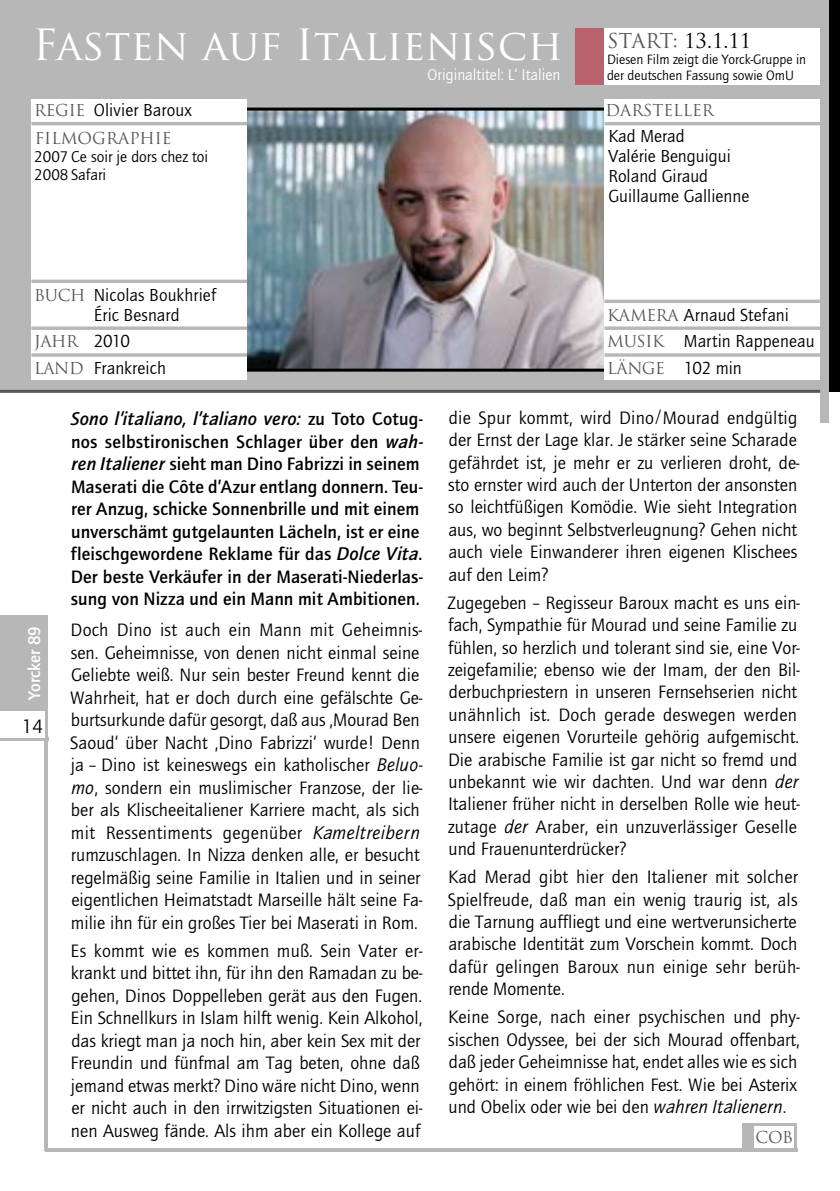
<style>
.page{position:relative;width:840px;height:1191px;background:#fff}
.page>*{position:absolute;margin:0;border:0;box-sizing:border-box;transform-origin:0 0}
.t1{font:42px "Trajan Pro";color:#fff}
.t2{font:20px "Trajan Pro";color:#000}
.t3{font:20px "Quay Itc T Book Y";color:#000}
.t4{font:18.6px/22.4px "Quay Itc T Book Y";color:#000}
.t5{font:18.6px/22.4px "Quay Itc T Bold Y";letter-spacing:.005em;color:#000}
.t6{font:18.6px "Quay Bol It Y";letter-spacing:.005em;color:#000}
.t7{font:18px/20px "Quay Itc T Book Y";color:#000}
.t8{font:17.4px "Quay Itc T Bold Y";color:#fff}
.t9{font:16px "Trajan Pro";letter-spacing:-.025em;color:#565656}
.t10{font:16px/18px "Quay Itc T Book Y";color:#000}
.t11{font:16px "Quay Itc T Book Y";color:#fff}
.t12{font:14px/16px "Quay Itc T Book Y";color:#000}
.t13{font:12px "Trajan Pro";color:#565656}
.s1{color:#565656}
.s2{font-family:"Quay Itc T Bold Y"}
.s3{font-family:"Quay Bol It Y"}
.s4{font-family:"Quay Book It Y"}
.s5{font-size:16px}
</style>
<div class="page">
<hr style="left:839px;top:0;width:1px;height:391px;background:#000">
<div style="left:819px;top:0;width:20px;height:391px;background:#000"></div>
<hr style="left:45px;top:615px;width:3px;height:536px;background:#b6b7b6">
<div style="left:0;top:615px;width:45px;height:122px;background:#b6b7b6"></div>
<hr style="left:0;top:737px;width:48px;height:3px;background:#b6b7b6">
<div style="left:0;top:0;width:828px;height:391px;background:#b6b7b6"></div>
<div style="left:819px;top:391px;width:9px;height:32px;background:#b6b7b6"></div>
<hr style="left:0;top:390px;width:819px;height:3px;background:#565656">
<hr style="left:48px;top:1148px;width:694px;height:3px;background:#b6b7b6">
<img style="left:247px;top:112px;width:357px;height:256px">
<div style="left:217px;top:108px;width:412px;height:264px;border:3px solid #000"></div>
<div style="left:575px;top:28px;width:29px;height:57px;background:#b8626e"></div>
<div style="left:604px;top:28px;width:215px;height:57px;background:#fff"></div>
<div style="left:0;top:711px;width:45px;height:26px;background:#fff"></div>
<div style="left:604px;top:99px;width:215px;height:281px;background:#fff"></div>
<hr style="left:604px;top:122px;width:215px;height:3px;background:#b6b7b6">
<div style="left:31px;top:99px;width:216px;height:281px;background:#fff"></div>
<hr style="left:31px;top:122px;width:216px;height:3px;background:#b6b7b6">
<hr style="left:31px;top:280px;width:216px;height:3px;background:#b6b7b6">
<svg style="left:31px;top:326px;width:216px;height:4px"></svg>
<svg style="left:31px;top:353px;width:216px;height:4px"></svg>
<hr style="left:604px;top:300px;width:215px;height:3px;background:#b6b7b6">
<svg style="left:604px;top:326px;width:215px;height:4px"></svg>
<svg style="left:604px;top:353px;width:215px;height:4px"></svg>
<div style="left:742px;top:1122px;width:55px;height:29px;background:#b6b7b6"></div>
<div style="left:754px;top:1126px;width:39px;height:21px;background:#fff"></div>
<h1 class="t1" style="left:33px;top:18px;width:532px">FASTEN AUF ITALIENISCH</h1>
<p class="t9" style="left:34px;top:100px;width:22px">REGIE</p>
<p class="t7" style="left:94px;top:100px;width:99px">Olivier Baroux</p>
<p class="t9" style="left:35px;top:128px;width:22px">FILMOGRAPHIE</p>
<p class="t10" style="left:34px;top:147px;width:175px">2007 Ce soir je dors chez toi<br>2008 Safari</p>
<p class="t9" style="left:34px;top:285px;width:25px">BUCH</p>
<p class="t7" style="left:94px;top:284px;width:124px">Nicolas Boukhrief<br>Éric Besnard</p>
<p class="t9" style="left:34px;top:331px;width:21px">JAHR</p>
<p class="t7" style="left:94px;top:331px;width:38px">2010</p>
<p class="t9" style="left:34px;top:358px;width:24px">LAND</p>
<p class="t7" style="left:94px;top:358px;width:74px">Frankreich</p>
<p class="t11" style="left:427px;top:65px;width:134px">Originaltitel: L‘ Italien</p>
<p class="t2" style="left:606px;top:28px;width:146px"><span class="s1">START:</span> 13.1.11</p>
<p class="t12" style="left:606px;top:51px;width:200px">Diesen Film zeigt die Yorck-Gruppe in der deutschen Fassung sowie OmU</p>
<p class="t9" style="left:605px;top:100px;width:26px">DARS</p>
<p class="t9" style="left:652px;top:100px;width:23px">TELLER</p>
<p class="t7" style="left:608px;top:126px;width:142px">Kad Merad<br>Valérie Benguigui<br>Roland Giraud<br>Guillaume Gallienne</p>
<p class="t9" style="left:607px;top:305px;width:25px">KAMERA</p>
<p class="t7" style="left:683px;top:304px;width:106px">Arnaud Stefani</p>
<p class="t9" style="left:607px;top:331px;width:28px">MUSIK</p>
<p class="t7" style="left:683px;top:331px;width:132px">Martin Rappeneau</p>
<p class="t9" style="left:607px;top:358px;width:33px">LÄNGE</p>
<p class="t7" style="left:683px;top:358px;width:59px">102 min</p>
<p class="t8" style="left:24px;top:700px;width:76px;rotate:-90deg">Yorcker 89</p>
<p class="t3" style="left:22px;top:715px;width:23px">14</p>
<p class="t6" style="left:71px;top:408px;width:353px">Sono l’italiano, l’taliano vero: <span class="s2">zu Toto Cotug-</span></p>
<p class="t5" style="left:71px;top:430px;width:354px">nos selbstironischen Schlager über den <span class="s3">wah&shy;ren Italiener</span> sieht man Dino Fabrizzi in seinem Maserati die Côte d’Azur entlang donnern. Teu&shy;rer Anzug, schicke Sonnenbrille und mit einem unverschämt gutgelaunten Lächeln, ist er eine fleischgewordene Reklame für das <span class="s3">Dolce Vita</span>.<br>Der beste Verkäufer in der Maserati-Niederlas&shy;sung von Nizza und ein Mann mit Ambitionen.</p>
<p class="t4" style="left:70px;top:618px;width:354px">Doch Dino ist auch ein Mann mit Geheimnis&shy;sen. Geheimnisse, von denen nicht einmal seine Geliebte weiß. Nur sein bester Freund kennt die Wahrheit, hat er doch durch eine gefälschte Ge&shy;burtsurkunde dafür gesorgt, daß aus ‚Mourad Ben Saoud‘ über Nacht ‚Dino Fabrizzi‘ wurde! Denn ja – Dino ist keineswegs ein katholischer <span class="s4">Beluo&shy;mo</span>, sondern ein muslimischer Franzose, der lie&shy;ber als Klischeeitaliener Karriere macht, als sich mit Ressentiments gegenüber <span class="s4">Kameltreibern </span>rumzuschlagen. In Nizza denken alle, er besucht regelmäßig seine Familie in Italien und in seiner eigentlichen Heimatstadt Marseille hält seine Fa&shy;milie ihn für ein großes Tier bei Maserati in Rom.</p>
<p class="t4" style="left:71px;top:939px;width:353px">Es kommt wie es kommen muß. Sein Vater er&shy;krankt und bittet ihn, für ihn den Ramadan zu be&shy;gehen, Dinos Doppelleben gerät aus den Fugen.<br>Ein Schnellkurs in Islam hilft wenig. Kein Alkohol, das kriegt man ja noch hin, aber kein Sex mit der Freundin und fünfmal am Tag beten, ohne daß jemand etwas merkt? Dino wäre nicht Dino, wenn er nicht auch in den irrwitzigsten Situationen ei&shy;nen Ausweg fände. Als ihm aber ein Kollege auf</p>
<p class="t4" style="left:448px;top:406px;width:352px">die Spur kommt, wird Dino/Mourad endgültig der Ernst der Lage klar. Je stärker seine Scharade gefährdet ist, je mehr er zu verlieren droht, de&shy;sto ernster wird auch der Unterton der ansonsten so leichtfüßigen Komödie. Wie sieht Integration aus, wo beginnt Selbstverleugnung? Gehen nicht auch viele Einwanderer ihren eigenen Klischees auf den Leim?</p>
<p class="t4" style="left:447px;top:591px;width:354px">Zugegeben – Regisseur Baroux macht es uns ein&shy;fach, Sympathie für Mourad und seine Familie zu fühlen, so herzlich und tolerant sind sie, eine Vor&shy;zeigefamilie; ebenso wie der Imam, der den Bil&shy;derbuchpriestern in unseren Fernsehserien nicht unähnlich ist. Doch gerade deswegen werden unsere eigenen Vorurteile gehörig aufgemischt.<br>Die arabische Familie ist gar nicht so fremd und unbekannt wie wir dachten. Und war denn <span class="s4">der </span>Italiener früher nicht in derselben Rolle wie heut&shy;zutage <span class="s4">der</span> Araber, ein unzuverlässiger Geselle und Frauenunterdrücker?</p>
<p class="t4" style="left:447px;top:865px;width:353px">Kad Merad gibt hier den Italiener mit solcher Spielfreude, daß man ein wenig traurig ist, als die Tarnung auffliegt und eine wertverunsicherte arabische Identität zum Vorschein kommt. Doch dafür gelingen Baroux nun einige sehr berüh&shy;rende Momente.</p>
<p class="t4" style="left:448px;top:1005px;width:353px">Keine Sorge, nach einer psychischen und phy&shy;sischen Odyssee, bei der sich Mourad offenbart, daß jeder Geheimnisse hat, endet alles wie es sich gehört: in einem fröhlichen Fest. Wie bei Asterix und Obelix oder wie bei den <span class="s4">wahren Italienern</span>.</p>
<p class="t13" style="left:755px;top:1129px;width:39px"><span class="s5">C</span>G EHA<span class="s5">O B</span></p>
</div>
